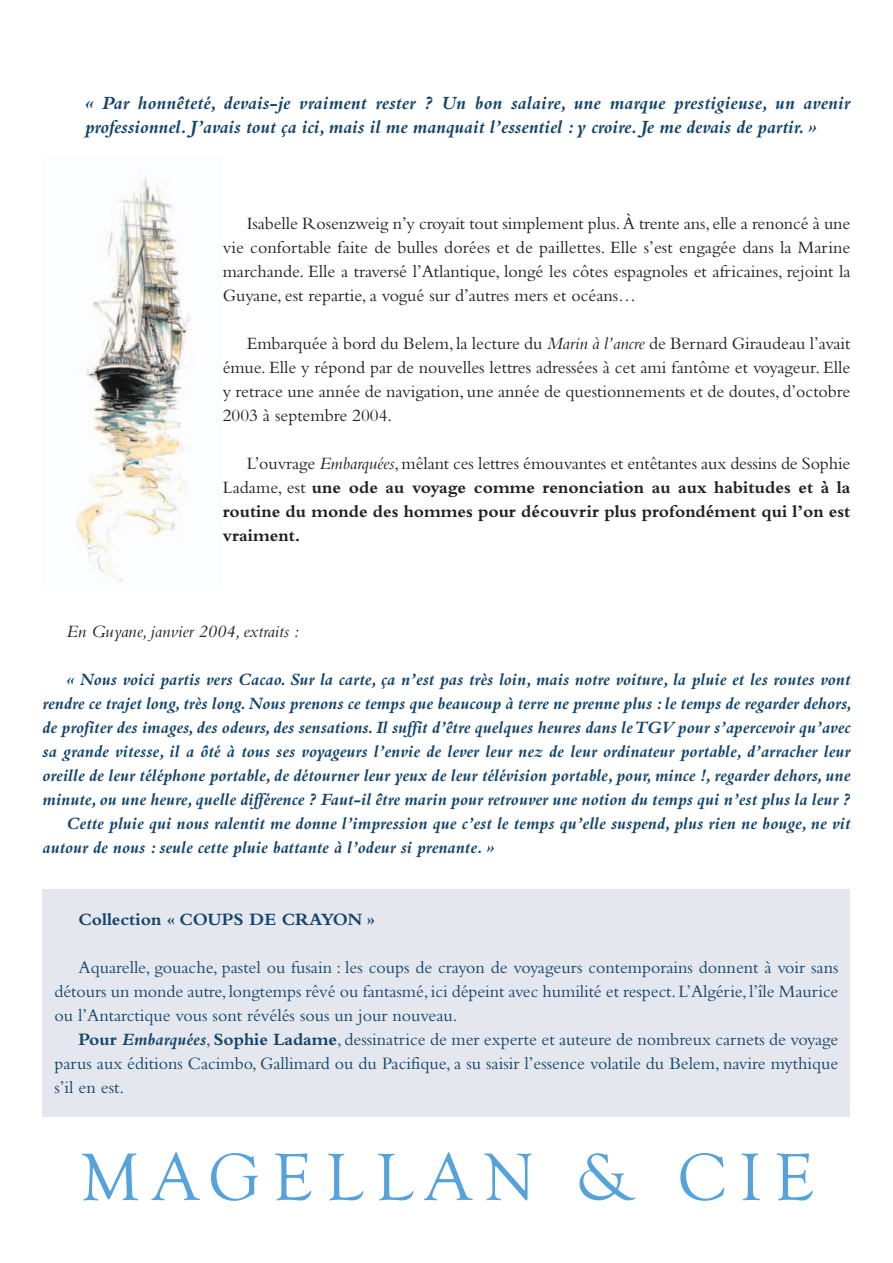
<style>
.page{position:relative;width:893px;height:1263px;background:#fff}
.page>*{position:absolute;margin:0;border:0;box-sizing:border-box;transform-origin:0 0}
.t1{font:italic 700 19.5px/24px "Bembo";letter-spacing:-.005em;color:#13446b}
.t2{font:italic 700 18px "Bembo";color:#13446b}
.t3{font:18px/24px "Bembo";color:#231f20;text-align:justify}
.t4{font:18px/24px "Bembo";color:#13446b;text-align:justify}
.t5{font:700 18px/24px "Bembo";color:#231f20;text-align:justify}
.t6{font:italic 18px "Bembo";color:#231f20}
.t7{font:700 18px "Bembo";color:#13446b}
.s1{font-style:italic}
.s2{font-weight:400}
.s3{font-weight:400;font-style:italic}
.s4{font-weight:700}
.s5{font-weight:700;font-style:italic}
</style>
<div class="page">
<img style="left:76px;top:176px;width:115px;height:405px">
<div style="left:43px;top:889px;width:807px;height:228px;background:#e4e7ed"></div>
<svg style="left:82px;top:1152px;width:225px;height:49px"></svg>
<p class="t1" style="left:85px;top:93px;width:767px">« Par honnêteté, devais-je vraiment rester ? Un bon salaire, une marque prestigieuse, un avenir professionnel. J’avais tout ça ici, mais il me manquait l’essentiel : y croire. Je me devais de partir. »</p>
<p class="t3" style="left:223px;top:213px;width:629px;text-indent:24px">Isabelle Rosenzweig n’y croyait tout simplement plus.À trente ans, elle a renoncé à une vie confortable faite de bulles dorées et de paillettes. Elle s’est engagée dans la Marine marchande. Elle a traversé l’Atlantique, longé les côtes espagnoles et africaines, rejoint la Guyane, est repartie, a vogué sur d’autres mers et océans…</p>
<p class="t3" style="left:223px;top:333px;width:629px;text-indent:24px">Embarquée à bord du Belem, la lecture du <span class="s1">Marin à l’ancre</span> de Bernard Giraudeau l’avait émue. Elle y répond par de nouvelles lettres adressées à cet ami fantôme et voyageur. Elle y retrace une année de navigation, une année de questionnements et de doutes, d’octobre 2003 à septembre 2004.</p>
<p class="t5" style="left:223px;top:453px;width:629px;text-indent:24px"><span class="s2">L’ouvrage</span> <span class="s3">Embarquées</span><span class="s2">,mêlant ces lettres émouvantes et entêtantes aux dessins de Sophie Ladame, est</span> une ode au voyage comme renonciation au aux habitudes et à la routine du monde des hommes pour découvrir plus profondément qui l’on est vraiment.</p>
<p class="t6" style="left:67px;top:625px;width:234px">En Guyane, janvier 2004, extraits :</p>
<p class="t2" style="left:67px;top:673px;width:785px">« Nous voici partis vers Cacao. Sur la carte, ça n’est pas très loin, mais notre voiture, la pluie et les routes vont</p>
<p class="t2" style="left:43px;top:697px;width:811px">rendre ce trajet long,très long.Nous prenons ce temps que beaucoup à terre ne prenne plus :le temps de regarder dehors,</p>
<p class="t2" style="left:43px;top:721px;width:809px">de profiter des images, des odeurs, des sensations.Il suffit d’être quelques heures dans leTGV pour s’apercevoir qu’avec</p>
<p class="t2" style="left:43px;top:745px;width:809px">sa grande vitesse, il a ôté à tous ses voyageurs l’envie de lever leur nez de leur ordinateur portable, d’arracher leur</p>
<p class="t2" style="left:43px;top:769px;width:809px">oreille de leur téléphone portable, de détourner leur yeux de leur télévision portable, pour,mince !,regarder dehors, une</p>
<p class="t2" style="left:43px;top:793px;width:809px">minute, ou une heure, quelle différence ? Faut-il être marin pour retrouver une notion du temps qui n’est plus la leur ?</p>
<p class="t2" style="left:67px;top:817px;width:785px">Cette pluie qui nous ralentit me donne l’impression que c’est le temps qu’elle suspend, plus rien ne bouge, ne vit</p>
<p class="t2" style="left:43px;top:841px;width:453px">autour de nous : seule cette pluie battante à l’odeur si prenante. »</p>
<p class="t7" style="left:79px;top:913px;width:298px">Collection « COUPS DE CRAYON »</p>
<p class="t4" style="left:55px;top:957px;width:785px;text-indent:24px">Aquarelle, gouache, pastel ou fusain : les coups de crayon de voyageurs contemporains donnent à voir sans détours un monde autre, longtemps rêvé ou fantasmé, ici dépeint avec humilité et respect.L’Algérie, l’île Maurice ou l’Antarctique vous sont révélés sous un jour nouveau.</p>
<p class="t4" style="left:55px;top:1029px;width:785px;text-indent:24px"><span class="s4">Pour</span> <span class="s5">Embarquées</span>, <span class="s4">Sophie Ladame</span>, dessinatrice de mer experte et auteure de nombreux carnets de voyage parus aux éditions Cacimbo, Gallimard ou du Pacifique, a su saisir l’essence volatile du Belem, navire mythique s’il en est.</p>
</div>
